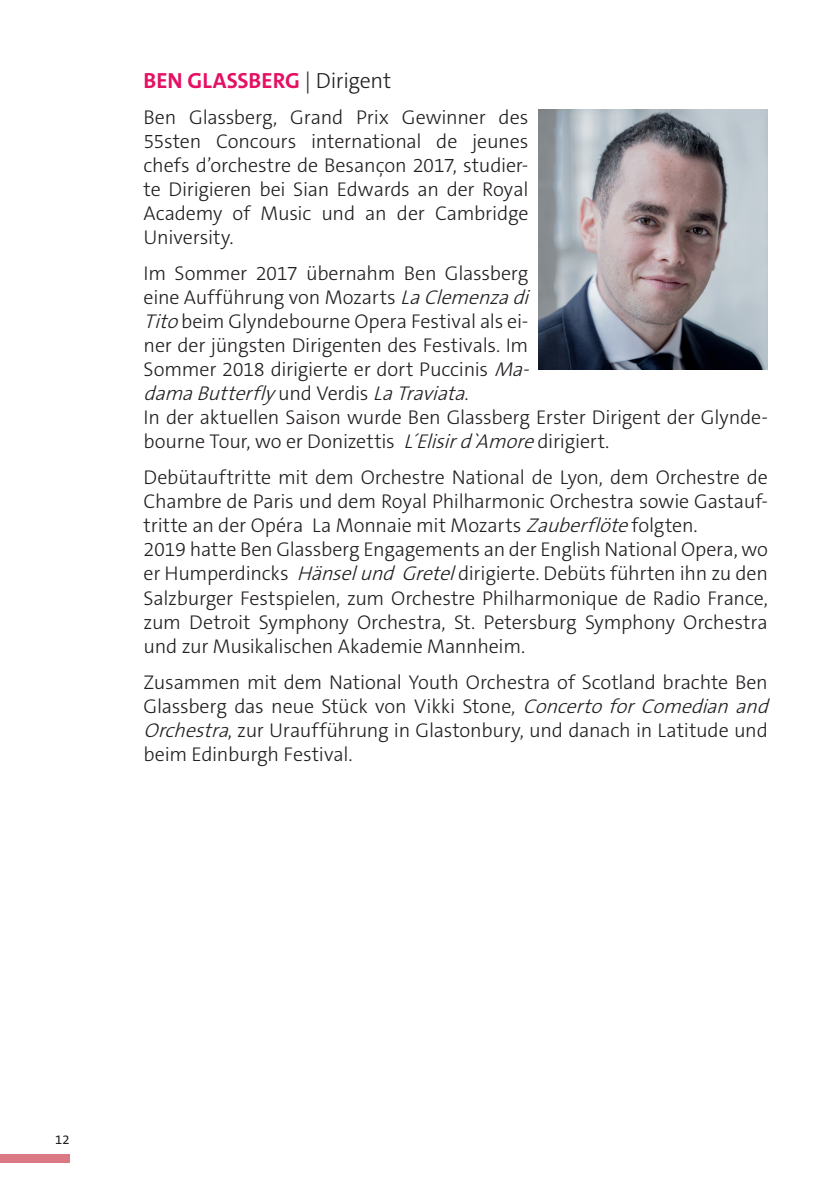
<style>
.page{position:relative;width:840px;height:1191px;background:#fff}
.page>*{position:absolute;margin:0;border:0;box-sizing:border-box;transform-origin:0 0}
.t1{font:700 22px "The Sans C5";color:#e50f63}
.t2{font:300 20px/24px "The Sans C5";letter-spacing:-.01em;color:#231f20;text-align:justify}
.t3{font:13px "The Sans C5";color:#231f20}
.s1{font-weight:300;color:#231f20}
.s2{font-style:italic}
</style>
<div class="page">
<div style="left:0;top:1154px;width:69px;height:8px;background:#da7884"></div>
<img style="left:538px;top:109px;width:229px;height:260px">
<p class="t1" style="left:143px;top:67px;width:249px">BEN GLASSBERG <span class="s1">| Dirigent</span></p>
<p class="t2" style="left:143px;top:106px;width:386px">Ben Glassberg, Grand Prix Gewinner des 55sten Concours international de jeunes chefs d’orchestre de Besançon 2017, studier&shy;te Dirigieren bei Sian Edwards an der Royal Academy of Music und an der Cambridge University.</p>
<p class="t2" style="left:143px;top:262px;width:393px;text-align:left">Im Sommer 2017 übernahm Ben Glassberg eine Aufführung von Mozarts <span class="s2">LaClemenzadi Tito</span>beim Glyndebourne Opera Festival als ei&shy;ner der jüngsten Dirigenten des Festivals. Im Sommer 2018 dirigierte er dort Puccinis <span class="s2">Ma&shy;damaButterfly</span> u n d V e r d i s <span class="s2">LaTraviata</span>.</p>
<p class="t2" style="left:143px;top:406px;width:625px">In der aktuellen Saison wurde Ben Glassberg Erster Dirigent der Glynde&shy;bourne Tour, wo er Donizettis <span class="s2">L´Elisird`Amore</span>dirigiert.</p>
<p class="t2" style="left:143px;top:466px;width:625px">Debütauftritte mit dem Orchestre National de Lyon, dem Orchestre de Chambre de Paris und dem Royal Philharmonic Orchestra sowie Gastauf&shy;tritte an der Opéra La Monnaie mit Mozarts <span class="s2">Zauberflöte</span>folgten.</p>
<p class="t2" style="left:143px;top:538px;width:625px">2019 hatte Ben Glassberg Engagements an der English National Opera, wo er Humperdincks <span class="s2">HänselundGretel</span>dirigierte. Debüts führten ihn zu den Salzburger Festspielen, zum Orchestre Philharmonique de Radio France, zum Detroit Symphony Orchestra, St. Petersburg Symphony Orchestra und zur Musikalischen Akademie Mannheim.</p>
<p class="t2" style="left:143px;top:670px;width:632px;text-align:left">Zusammen mit dem National Youth Orchestra of Scotland brachte Ben Glassberg das neue Stück von Vikki Stone, <span class="s2">ConcertoforComedianand Orchestra</span>, zur Uraufführung in Glastonbury, und danach in Latitude und beim Edinburgh Festival.</p>
<p class="t3" style="left:55px;top:1131px;width:16px">12</p>
</div>
